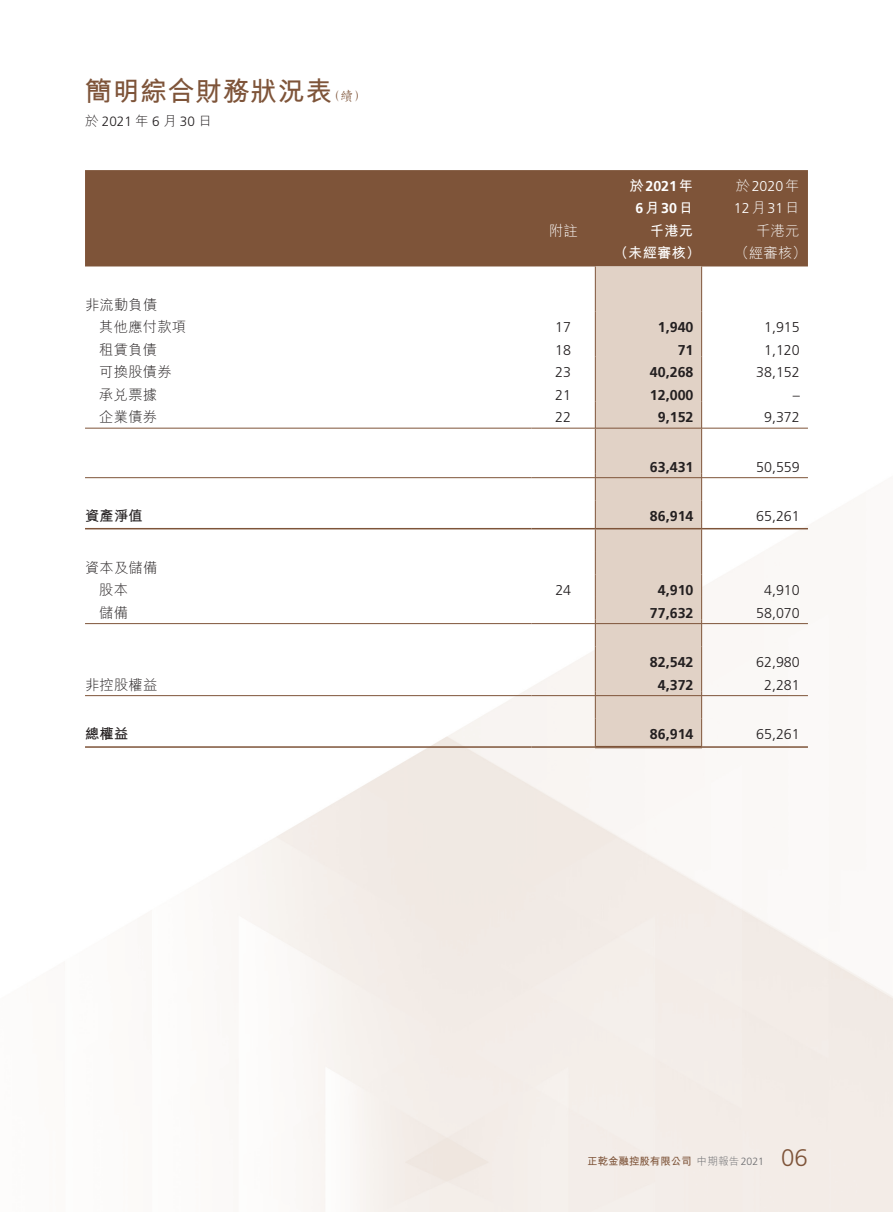
<style>
.page{position:relative;width:893px;height:1212px;background:#fff}
.page>*{position:absolute;margin:0;border:0;box-sizing:border-box;transform-origin:0 0}
.t1{font:700 27px "M Hei HK";letter-spacing:.02em;color:#7e5439}
.t2{font:300 24px "Frutiger LT Std";color:#7e5439}
._50_Table_txt{font:300 14.25px "Frutiger LT Std";color:#231f20}
._50_Table_txt-2{font:700 14.25px "Frutiger LT Std";color:#231f20}
._50_Table_txt-3{font:300 14.25px "M Hei HK";letter-spacing:.02em;color:#231f20}
._50_Table_txt-4{font:300 14.25px "Frutiger LT Std";color:#fff}
._50_Table_txt-5{font:700 14.25px "Frutiger LT Std";color:#fff}
._50_Table_txt-6{font:300 14.25px "M Hei HK";letter-spacing:.02em;color:#fff}
._50_Table_txt-7{font:700 14.25px "M Hei HK";letter-spacing:.02em;color:#fff}
._50_Table_txt-8{font:700 14.25px "M Hei HK";letter-spacing:.02em;color:#231f20}
.t3{font:300 13.5px "Frutiger LT Std";color:#231f20}
.t4{font:500 13.5px "M Kai HK";color:#7e5439}
.t5{font:700 10.5px "M Hei HK";letter-spacing:-.005em;color:#7e5439}
.t6{font:300 10.5px "M Hei HK";color:#6c6d70}
.s1{font-family:"M Hei HK"}
.s2{font-family:"Frutiger LT Std"}
</style>
<div class="page">
<div style="left:85px;top:170px;width:723px;height:96px;background:#7e5439"></div>
<div style="left:596px;top:266px;width:105px;height:480px;background:#e1d2c6"></div>
<svg style="left:595px;top:266px;width:1px;height:481px"></svg>
<svg style="left:701px;top:266px;width:1px;height:481px"></svg>
<hr style="left:595px;top:747px;width:107px;height:1px;background:#7e5439">
<hr style="left:85px;top:428px;width:446px;height:1px;background:#7e5439">
<hr style="left:531px;top:428px;width:64px;height:1px;background:#7e5439">
<hr style="left:596px;top:428px;width:105px;height:1px;background:#7e5439">
<hr style="left:702px;top:428px;width:106px;height:1px;background:#7e5439">
<hr style="left:85px;top:477px;width:446px;height:1px;background:#7e5439">
<hr style="left:531px;top:477px;width:64px;height:1px;background:#7e5439">
<hr style="left:596px;top:477px;width:105px;height:1px;background:#7e5439">
<hr style="left:702px;top:477px;width:106px;height:1px;background:#7e5439">
<hr style="left:85px;top:528px;width:446px;height:1px;background:#7e5439">
<hr style="left:531px;top:528px;width:64px;height:1px;background:#7e5439">
<hr style="left:596px;top:528px;width:105px;height:1px;background:#7e5439">
<hr style="left:702px;top:528px;width:106px;height:1px;background:#7e5439">
<hr style="left:85px;top:623px;width:446px;height:1px;background:#7e5439">
<hr style="left:531px;top:623px;width:64px;height:1px;background:#7e5439">
<hr style="left:596px;top:623px;width:105px;height:1px;background:#7e5439">
<hr style="left:702px;top:623px;width:106px;height:1px;background:#7e5439">
<hr style="left:85px;top:695px;width:446px;height:1px;background:#7e5439">
<hr style="left:531px;top:695px;width:64px;height:1px;background:#7e5439">
<hr style="left:596px;top:695px;width:105px;height:1px;background:#7e5439">
<hr style="left:702px;top:695px;width:106px;height:1px;background:#7e5439">
<hr style="left:85px;top:746px;width:446px;height:2px;background:#7e5439">
<hr style="left:531px;top:746px;width:64px;height:2px;background:#7e5439">
<hr style="left:596px;top:746px;width:105px;height:1px;background:#7e5439">
<hr style="left:702px;top:746px;width:106px;height:2px;background:#7e5439">
<p class="t1" style="left:85px;top:71px;width:249px">簡明綜合財務狀況表</p>
<p class="t4" style="left:327px;top:86px;width:42px">（續(</p>
<p class="t3" style="left:85px;top:113px;width:128px"><span class="s1">於</span> 2021 <span class="s1">年</span> 6 <span class="s1">月</span> 30 <span class="s1">日</span></p>
<p class="_50_Table_txt-6" style="left:549px;top:223px;width:30px">附註</p>
<p class="_50_Table_txt-5" style="left:629px;top:177px;width:65px"><span class="s1">於</span>2021<span class="s1">年</span></p>
<p class="_50_Table_txt-5" style="left:635px;top:200px;width:59px">6<span class="s1">月</span>30<span class="s1">日</span></p>
<p class="_50_Table_txt-7" style="left:650px;top:220px;width:45px">千港元</p>
<p class="_50_Table_txt-4" style="left:736px;top:178px;width:65px"><span class="s1">於</span>2020<span class="s1">年</span></p>
<p class="_50_Table_txt-4" style="left:734px;top:200px;width:67px">12<span class="s1">月</span>31<span class="s1">日</span></p>
<p class="_50_Table_txt-6" style="left:756px;top:223px;width:45px">千港元</p>
<p class="_50_Table_txt-7" style="left:614px;top:243px;width:88px">（未經審核）</p>
<p class="_50_Table_txt-6" style="left:735px;top:246px;width:73px">（經審核(</p>
<p class="_50_Table_txt-3" style="left:85px;top:297px;width:74px">非流動負債</p>
<p class="_50_Table_txt-3" style="left:99px;top:320px;width:88px">其他應付款項</p>
<p class="_50_Table_txt" style="left:555px;top:319px;width:17px">17</p>
<p class="_50_Table_txt-2" style="left:658px;top:319px;width:37px">1,940</p>
<p class="_50_Table_txt" style="left:764px;top:319px;width:37px">1,915</p>
<p class="_50_Table_txt-3" style="left:99px;top:342px;width:59px">租賃負債</p>
<p class="_50_Table_txt" style="left:555px;top:342px;width:17px">18</p>
<p class="_50_Table_txt-2" style="left:678px;top:341px;width:17px">71</p>
<p class="_50_Table_txt" style="left:764px;top:342px;width:37px">1,120</p>
<p class="_50_Table_txt-3" style="left:99px;top:365px;width:74px">可換股債券</p>
<p class="_50_Table_txt" style="left:555px;top:364px;width:17px">23</p>
<p class="_50_Table_txt-2" style="left:650px;top:364px;width:45px">40,268</p>
<p class="_50_Table_txt" style="left:756px;top:364px;width:45px">38,152</p>
<p class="_50_Table_txt-3" style="left:99px;top:387px;width:59px">承兌票據</p>
<p class="_50_Table_txt" style="left:555px;top:387px;width:17px">21</p>
<p class="_50_Table_txt-2" style="left:650px;top:386px;width:45px">12,000</p>
<p class="_50_Table_txt" style="left:793px;top:387px;width:9px">–</p>
<p class="_50_Table_txt-3" style="left:99px;top:410px;width:59px">企業債券</p>
<p class="_50_Table_txt" style="left:555px;top:409px;width:17px">22</p>
<p class="_50_Table_txt-2" style="left:658px;top:409px;width:37px">9,152</p>
<p class="_50_Table_txt" style="left:764px;top:409px;width:37px">9,372</p>
<p class="_50_Table_txt-2" style="left:650px;top:458px;width:45px">63,431</p>
<p class="_50_Table_txt" style="left:756px;top:459px;width:45px">50,559</p>
<p class="_50_Table_txt-8" style="left:85px;top:506px;width:59px">資產淨值</p>
<p class="_50_Table_txt-3" style="left:85px;top:560px;width:74px">資本及儲備</p>
<p class="_50_Table_txt-2" style="left:650px;top:508px;width:45px">86,914</p>
<p class="_50_Table_txt" style="left:756px;top:508px;width:45px">65,261</p>
<p class="_50_Table_txt-3" style="left:99px;top:583px;width:30px">股本</p>
<p class="_50_Table_txt" style="left:555px;top:582px;width:17px">24</p>
<p class="_50_Table_txt-2" style="left:658px;top:582px;width:37px">4,910</p>
<p class="_50_Table_txt" style="left:764px;top:582px;width:37px">4,910</p>
<p class="_50_Table_txt-3" style="left:99px;top:605px;width:30px">儲備</p>
<p class="_50_Table_txt-2" style="left:650px;top:604px;width:45px">77,632</p>
<p class="_50_Table_txt" style="left:756px;top:605px;width:45px">58,070</p>
<p class="_50_Table_txt-2" style="left:650px;top:654px;width:45px">82,542</p>
<p class="_50_Table_txt" style="left:756px;top:654px;width:45px">62,980</p>
<p class="_50_Table_txt-3" style="left:85px;top:677px;width:74px">非控股權益</p>
<p class="_50_Table_txt-2" style="left:658px;top:676px;width:37px">4,372</p>
<p class="_50_Table_txt" style="left:764px;top:677px;width:37px">2,281</p>
<p class="_50_Table_txt-8" style="left:85px;top:723px;width:45px">總權益</p>
<p class="_50_Table_txt-2" style="left:650px;top:726px;width:45px">86,914</p>
<p class="_50_Table_txt" style="left:756px;top:726px;width:45px">65,261</p>
<p class="t5" style="left:587px;top:1154px;width:106px">正乾金融控股有限公司</p>
<p class="t6" style="left:697px;top:1156px;width:69px">中期報告<span class="s2">2021</span></p>
<p class="t2" style="left:781px;top:1144px;width:28px">06</p>
</div>
